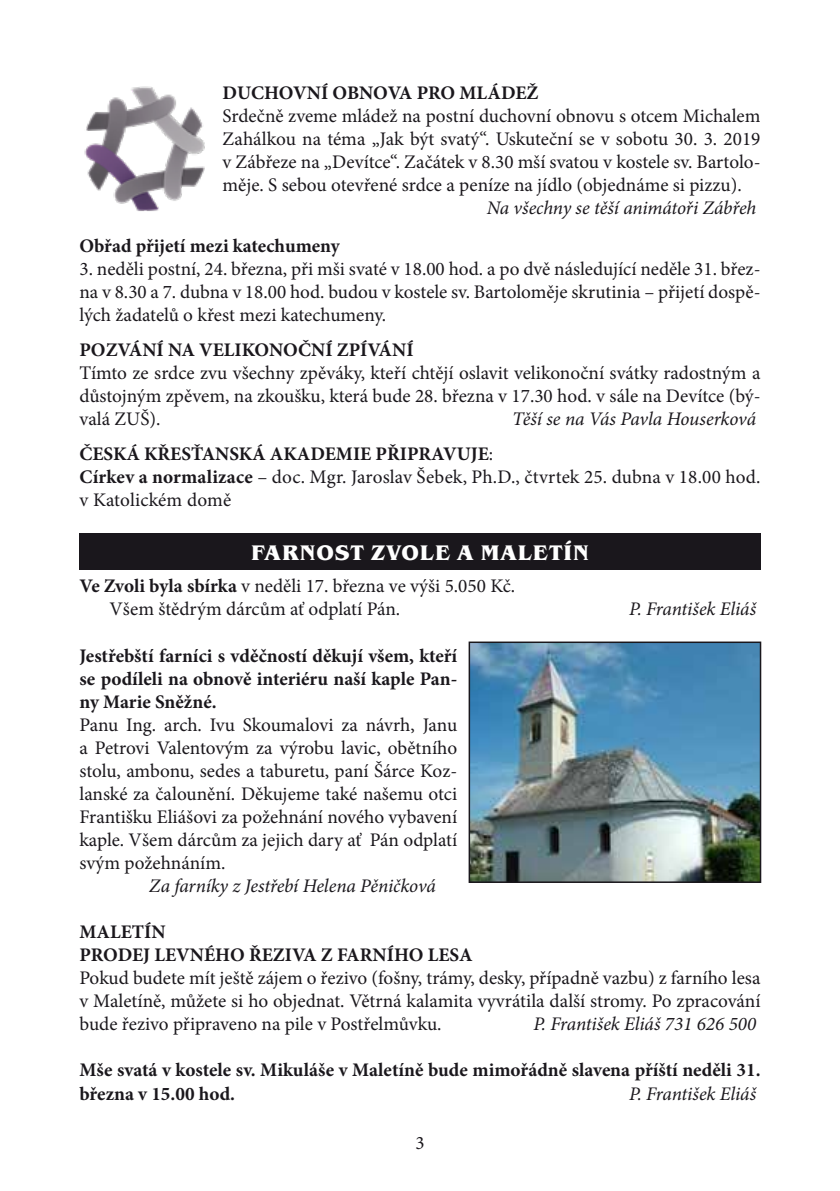
<style>
.page{position:relative;width:840px;height:1191px;background:#fff}
.page>*{position:absolute;margin:0;border:0;box-sizing:border-box;transform-origin:0 0}
.t1{font:700 21.8px "Benguiat Itc TOT";letter-spacing:.045em;color:#fff}
.t2{font:19.2px/23px "Minion Pro";color:#1a171c;text-align:justify}
.t3{font:700 19.2px/23px "Minion Pro";color:#1a171c}
.t4{font:italic 19.2px "Minion Pro";letter-spacing:-.01em;color:#1a171c}
.t5{font:19px "Minion Pro";color:#1a171c}
.s1{font-weight:700}
</style>
<div class="page">
<div style="left:79px;top:533px;width:681px;height:36px;background:#1a171c"></div>
<img style="left:84px;top:86px;width:121px;height:125px">
<img style="left:471px;top:644px;width:286px;height:236px">
<div style="left:468px;top:641px;width:292px;height:242px;border:2px solid #1a171c"></div>
<p class="t3" style="left:222px;top:81px;width:317px">DUCHOVNÍ OBNOVA PRO MLÁDEŽ</p>
<p class="t2" style="left:222px;top:105px;width:539px">Srdečně zveme mládež na postní duchovní obnovu s otcem Michalem Zahálkou na téma „Jak být svatý“. Uskuteční se v sobotu 30. 3. 2019 v Zábřeze na „Devítce“. Začátek v 8.30 mší svatou v kostele sv. Bartolo&shy;měje. S sebou otevřené srdce a peníze na jídlo (objednáme si pizzu).</p>
<p class="t4" style="left:486px;top:195px;width:271px">Na všechny se těší animátoři Zábřeh</p>
<p class="t3" style="left:79px;top:234px;width:261px">Obřad přijetí mezi katechumeny</p>
<p class="t2" style="left:79px;top:257px;width:682px">3. neděli postní, 24. března, při mši svaté v 18.00 hod. a po dvě následující neděle 31. břez&shy;na v 8.30 a 7. dubna v 18.00 hod. budou v kostele sv. Bartoloměje skrutinia – přijetí dospě&shy;lých žadatelů o křest mezi katechumeny.</p>
<p class="t3" style="left:79px;top:338px;width:335px">POZVÁNÍ NA VELIKONOČNÍ ZPÍVÁNÍ</p>
<p class="t2" style="left:79px;top:361px;width:682px">Tímto ze srdce zvu všechny zpěváky, kteří chtějí oslavit velikonoční svátky radostným a důstojným zpěvem, na zkoušku, která bude 28. března v 17.30 hod. v sále na Devítce (bý&shy;valá ZUŠ).</p>
<p class="t4" style="left:512px;top:406px;width:245px">Těší se na Vás Pavla Houserková</p>
<p class="t2" style="left:79px;top:442px;width:682px;text-align:left"><span class="s1">ČESKÁ KŘESŤANSKÁ AKADEMIE PŘIPRAVUJE</span>:<br><span class="s1">Církev a normalizace</span> – doc. Mgr. Jaroslav Šebek, Ph.D., čtvrtek 25. dubna v 18.00 hod. v Katolickém domě</p>
<p class="t1" style="left:251px;top:539px;width:339px">FARNOST ZVOLE A MALETÍN</p>
<p class="t2" style="left:109px;top:575px;width:407px;text-indent:-30px"><span class="s1">Ve Zvoli byla sbírka</span> v neděli 17. března ve výši 5.050 Kč.<br>Všem štědrým dárcům ať odplatí Pán.</p>
<p class="t4" style="left:629px;top:596px;width:128px">P. František Eliáš</p>
<p class="t3" style="left:79px;top:643px;width:379px;text-align:justify">Jestřebští farníci s vděčností děkují všem, kteří se podíleli na obnově interiéru naší kaple Pan&shy;ny Marie Sněžné.</p>
<p class="t2" style="left:79px;top:713px;width:379px">Panu Ing. arch. Ivu Skoumalovi za návrh, Janu a Petrovi Valentovým za výrobu lavic, obětního stolu, ambonu, sedes a taburetu, paní Šárce Koz&shy;lanské za čalounění. Děkujeme také našemu otci Františku Eliášovi za požehnání nového vybavení kaple. Všem dárcům za jejich dary ať Pán odplatí svým požehnáním.</p>
<p class="t4" style="left:149px;top:872px;width:288px">Za farníky z Jestřebí Helena Pěničková</p>
<p class="t3" style="left:79px;top:920px;width:394px">MALETÍN<br>PRODEJ LEVNÉHO ŘEZIVA Z FARNÍHO LESA</p>
<p class="t2" style="left:79px;top:966px;width:682px">Pokud budete mít ještě zájem o řezivo (fošny, trámy, desky, případně vazbu) z farního lesa v Maletíně, můžete si ho objednat. Větrná kalamita vyvrátila další stromy. Po zpracování bude řezivo připraveno na pile v Postřelmůvku.</p>
<p class="t4" style="left:533px;top:1011px;width:224px">P. František Eliáš 731 626 500</p>
<p class="t3" style="left:79px;top:1058px;width:682px">Mše svatá v kostele sv. Mikuláše v Maletíně bude mimořádně slavena příští neděli 31. března v 15.00 hod.</p>
<p class="t4" style="left:629px;top:1080px;width:128px">P. František Eliáš</p>
<p class="t5" style="left:415px;top:1130px;width:11px">3</p>
</div>
